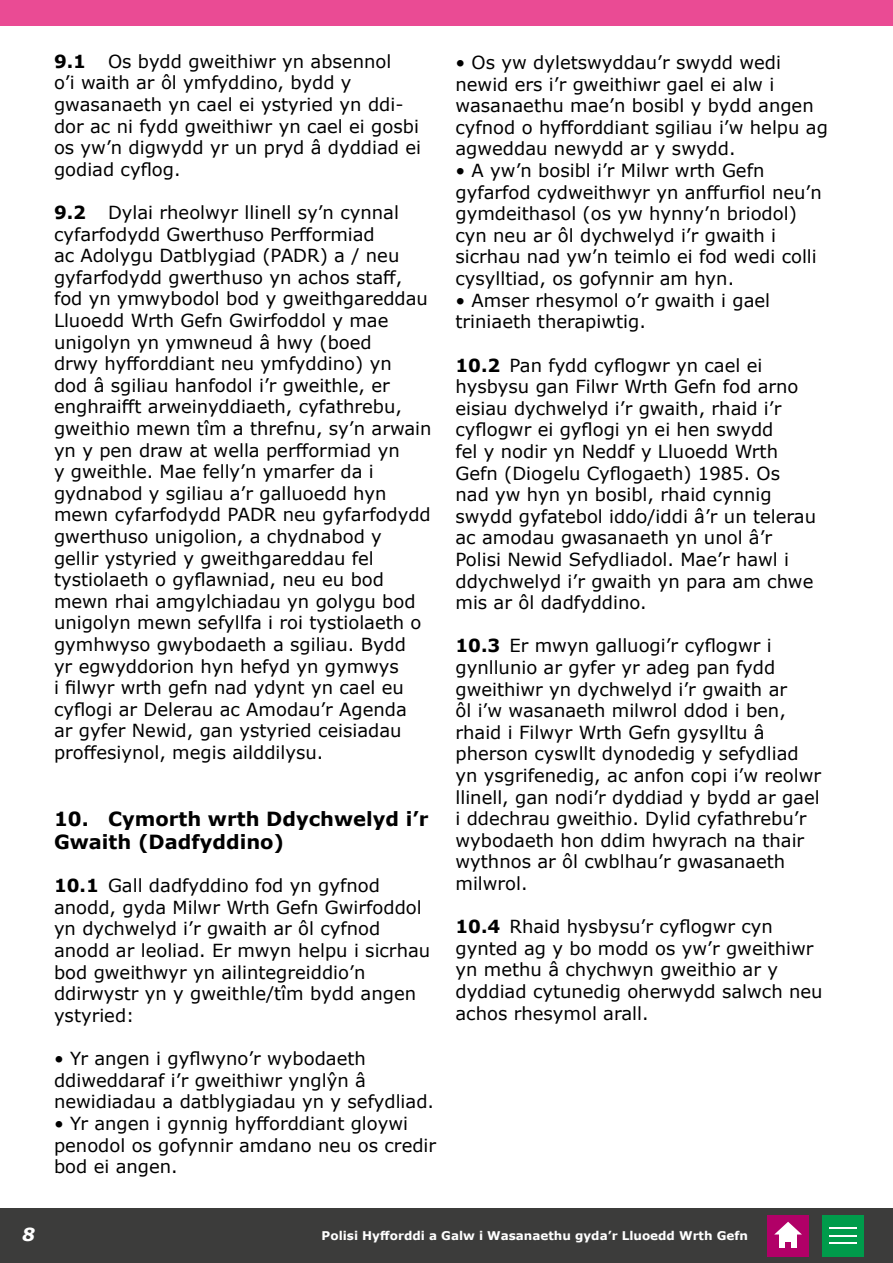
<style>
.page{position:relative;width:893px;height:1263px;background:#fff}
.page>*{position:absolute;margin:0;border:0;box-sizing:border-box;transform-origin:0 0}
.t1{font:700 19.5px/23.4px "Verdana";color:#000}
.t2{font:18px/21.6px "Verdana";color:#000}
.t3{font:italic 700 18px "Verdana";color:#fff}
.t4{font:700 12px "Verdana";color:#fff}
.s1{font-weight:700}
</style>
<div class="page">
<div style="left:0;top:1208px;width:893px;height:55px;background:#3c3c3b"></div>
<div style="left:0;top:0;width:893px;height:26px;background:#ea4b94"></div>
<div style="left:767px;top:1215px;width:42px;height:41px;background:#b10067"></div>
<div style="left:779px;top:1234px;width:18px;height:14px;background:#fff"></div>
<svg style="left:775px;top:1222px;width:27px;height:12px"></svg>
<svg style="left:786px;top:1242px;width:5px;height:6px"></svg>
<div style="left:823px;top:1215px;width:41px;height:41px;background:#009b4b"></div>
<hr style="left:829px;top:1227px;width:28px;height:2px;background:#fff">
<svg style="left:829px;top:1235px;width:28px;height:1px"></svg>
<hr style="left:829px;top:1242px;width:28px;height:2px;background:#fff">
<p class="t2" style="left:54px;top:50px;width:369px"><span class="s1">9.1</span> Os bydd gweithiwr yn absennol<br>o’i waith ar ôl ymfyddino, bydd y gwasanaeth yn cael ei ystyried yn ddi&shy;dor ac ni fydd gweithiwr yn cael ei gosbi os yw’n digwydd yr un pryd â dyddiad ei godiad cyflog.</p>
<p class="t2" style="left:54px;top:201px;width:379px"><span class="s1">9.2</span> Dylai rheolwyr llinell sy’n cynnal cyfarfodydd Gwerthuso Perfformiad<br>ac Adolygu Datblygiad (PADR) a / neu gyfarfodydd gwerthuso yn achos staff, fod yn ymwybodol bod y gweithgareddau Lluoedd Wrth Gefn Gwirfoddol y mae unigolyn yn ymwneud â hwy (boed<br>drwy hyfforddiant neu ymfyddino) yn<br>dod â sgiliau hanfodol i’r gweithle, er enghraifft arweinyddiaeth, cyfathrebu, gweithio mewn tîm a threfnu, sy’n arwain yn y pen draw at wella perfformiad yn<br>y gweithle. Mae felly’n ymarfer da i gydnabod y sgiliau a’r galluoedd hyn mewn cyfarfodydd PADR neu gyfarfodydd gwerthuso unigolion, a chydnabod y<br>gellir ystyried y gweithgareddau fel tystiolaeth o gyflawniad, neu eu bod mewn rhai amgylchiadau yn golygu bod unigolyn mewn sefyllfa i roi tystiolaeth o gymhwyso gwybodaeth a sgiliau. Bydd<br>yr egwyddorion hyn hefyd yn gymwys<br>i filwyr wrth gefn nad ydynt yn cael eu cyflogi ar Delerau ac Amodau’r Agenda<br>ar gyfer Newid, gan ystyried ceisiadau proffesiynol, megis ailddilysu.</p>
<p class="t1" style="left:54px;top:806px;width:376px">10. Cymorth wrth Ddychwelyd i’r<br>Gwaith (Dadfyddino)</p>
<p class="t2" style="left:54px;top:875px;width:378px"><span class="s1">10.1</span> Gall dadfyddino fod yn gyfnod anodd, gyda Milwr Wrth Gefn Gwirfoddol yn dychwelyd i’r gwaith ar ôl cyfnod anodd ar leoliad. Er mwyn helpu i sicrhau bod gweithwyr yn ailintegreiddio’n ddirwystr yn y gweithle/tîm bydd angen ystyried:</p>
<p class="t2" style="left:54px;top:1047px;width:382px">• Yr angen i gyflwyno’r wybodaeth ddiweddaraf i’r gweithiwr ynglŷn â newidiadau a datblygiadau yn y sefydliad.</p>
<p class="t2" style="left:54px;top:1112px;width:384px">• Yr angen i gynnig hyfforddiant gloywi penodol os gofynnir amdano neu os credir bod ei angen.</p>
<p class="t2" style="left:455px;top:52px;width:374px">• Os yw dyletswyddau’r swydd wedi newid ers i’r gweithiwr gael ei alw i wasanaethu mae’n bosibl y bydd angen cyfnod o hyfforddiant sgiliau i’w helpu ag agweddau newydd ar y swydd.</p>
<p class="t2" style="left:455px;top:160px;width:368px">• A yw’n bosibl i’r Milwr wrth Gefn gyfarfod cydweithwyr yn anffurfiol neu’n gymdeithasol (os yw hynny’n briodol) cyn neu ar ôl dychwelyd i’r gwaith i sicrhau nad yw’n teimlo ei fod wedi colli cysylltiad, os gofynnir am hyn.</p>
<p class="t2" style="left:455px;top:289px;width:316px">• Amser rhesymol o’r gwaith i gael triniaeth therapiwtig.</p>
<p class="t2" style="left:455px;top:354px;width:362px"><span class="s1">10.2</span> Pan fydd cyflogwr yn cael ei hysbysu gan Filwr Wrth Gefn fod arno eisiau dychwelyd i’r gwaith, rhaid i’r cyflogwr ei gyflogi yn ei hen swydd<br>fel y nodir yn Neddf y Lluoedd Wrth Gefn (Diogelu Cyflogaeth) 1985. Os nad yw hyn yn bosibl, rhaid cynnig swydd gyfatebol iddo/iddi â’r un telerau ac amodau gwasanaeth yn unol â’r Polisi Newid Sefydliadol. Mae’r hawl i ddychwelyd i’r gwaith yn para am chwe mis ar ôl dadfyddino.</p>
<p class="t2" style="left:455px;top:635px;width:367px"><span class="s1">10.3</span> Er mwyn galluogi’r cyflogwr i gynllunio ar gyfer yr adeg pan fydd gweithiwr yn dychwelyd i’r gwaith ar<br>ôl i’w wasanaeth milwrol ddod i ben, rhaid i Filwyr Wrth Gefn gysylltu â pherson cyswllt dynodedig y sefydliad yn ysgrifenedig, ac anfon copi i’w reolwr llinell, gan nodi’r dyddiad y bydd ar gael i ddechrau gweithio. Dylid cyfathrebu’r wybodaeth hon ddim hwyrach na thair wythnos ar ôl cwblhau’r gwasanaeth milwrol.</p>
<p class="t2" style="left:455px;top:916px;width:369px"><span class="s1">10.4</span> Rhaid hysbysu’r cyflogwr cyn gynted ag y bo modd os yw’r gweithiwr yn methu â chychwyn gweithio ar y dyddiad cytunedig oherwydd salwch neu achos rhesymol arall.</p>
<p class="t3" style="left:22px;top:1221px;width:14px">8</p>
<p class="t4" style="left:322px;top:1227px;width:428px">Polisi Hyfforddi a Galw i Wasanaethu gyda’r Lluoedd Wrth Gefn</p>
</div>
